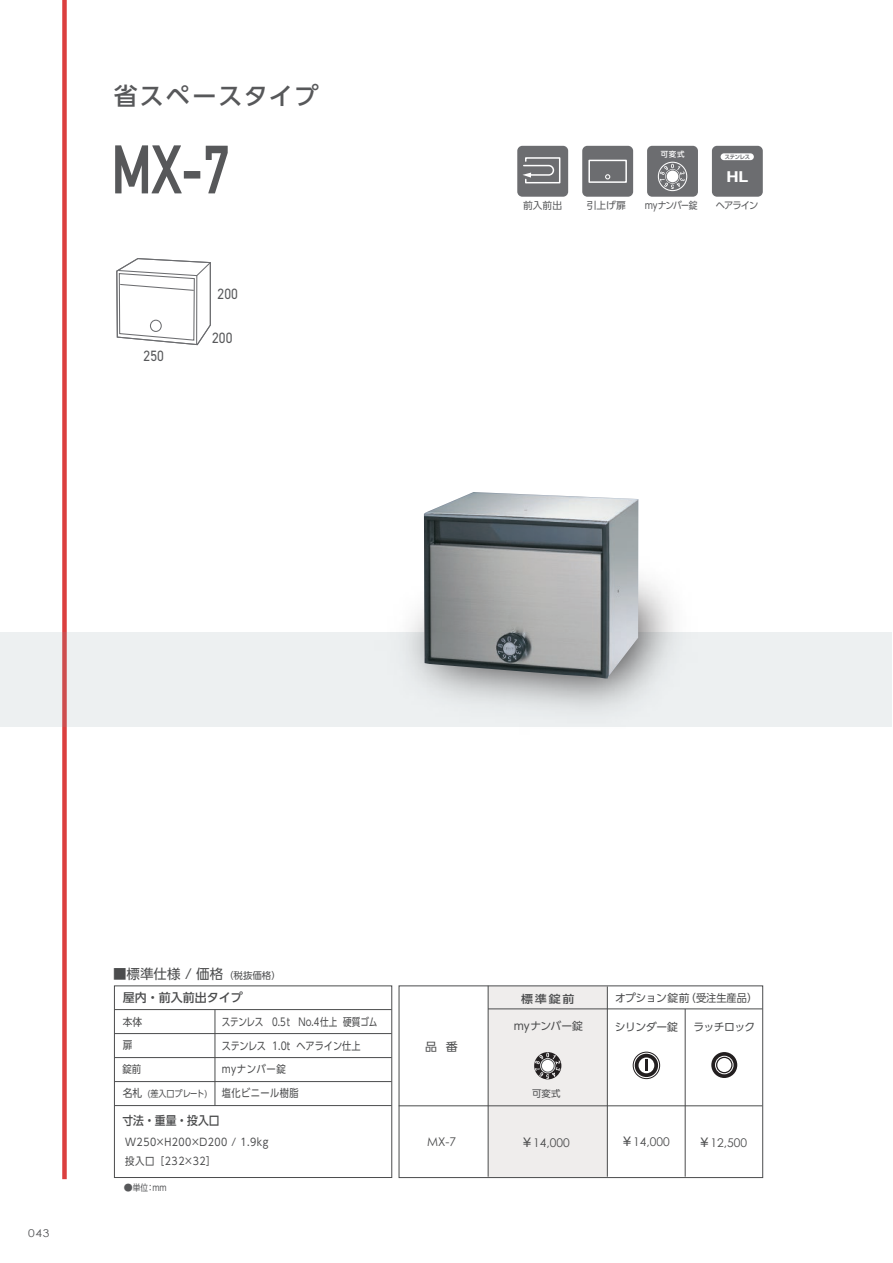
<style>
.page{position:relative;width:893px;height:1263px;background:#fff}
.page>*{position:absolute;margin:0;border:0;box-sizing:border-box;transform-origin:0 0}
.t1{font:67.5px "Alte DIN1451 Mittelschriftgepraegt";color:#57585a;scale:.8 1}
.t2{font:500 24px "UD Shin Go Pro";letter-spacing:.08em;color:#57585a}
.t3{font:15px "DIN2014";color:#57585a;scale:.9 1}
.t4{font:700 15px "Helvetica Neue";color:#fff;scale:1.1 1}
.t5{font:13.5px "UD Shin Go Pro";color:#4b4c4d}
.t6{font:12px "Century Gothic";color:#4b4c4d}
.t7{font:500 12px "UD Shin Go Pro";color:#4b4c4d}
.t8{font:500 12px "UD Shin Go Pro";color:#4b4c4d;scale:.9 1}
.t9{font:11.4px "UD Shin Go Pro";color:#4b4c4d;scale:1.05 1}
.t10{font:10.8px "UD Shin Go Pro";color:#4b4c4d}
.t11{font:10.8px "UD Shin Go Pro";color:#4b4c4d;scale:.8 1}
.t12{font:10.8px "UD Shin Go Pro";color:#4b4c4d;scale:.85 1}
.t13{font:10.8px "UD Shin Go Pro";letter-spacing:.05em;color:#4b4c4d;scale:.85 1}
.t14{font:500 10.8px "UD Shin Go Pro";color:#4b4c4d;scale:1.11 1}
.t15{font:10.8px "Century Gothic";color:#57585a;scale:1.11 1}
.t16{font:10.8px "UD Shin Go Pro";color:#4b4c4d;scale:.9 1}
.t17{font:10.5px "UD Shin Go Pro";letter-spacing:.05em;color:#4b4c4d;scale:.9 1}
.t18{font:9.75px "UD Shin Go Pro";color:#57585a}
.t19{font:9.75px "UD Shin Go Pro";letter-spacing:-.05em;color:#57585a;scale:.9 1}
.t20{font:9.75px "UD Shin Go Pro";color:#57585a;scale:.95 1}
.t21{font:9.45px "UD Shin Go Pro";color:#4b4c4d}
.t22{font:9px "UD Shin Go Pro";color:#4b4c4d;scale:.9 1}
.t23{font:9px "UD Shin Go Pro";color:#57585a}
.t24{font:500 7.5px "UD Shin Go Pro";color:#fff}
.t25{font:700 5.55px "UD Shin Go Pro De";letter-spacing:-.05em;color:#6c6d70;scale:.95 1}
.s1{font-size:9.45px}
.s2{font-size:10.8px}
.s3{font-family:"UD Shin Go Pro"}
</style>
<div class="page">
<div style="left:488px;top:986px;width:119px;height:191px;background:#efedec"></div>
<div style="left:62px;top:0;width:5px;height:1179px;background:#db3f3f"></div>
<svg style="left:0;top:632px;width:891px;height:95px;background:#e9ebec"></svg>
<img style="left:424px;top:492px;width:214px;height:186px">
<div style="left:517px;top:146px;width:51px;height:51px;background:#6c6d70;border-radius:5px"></div>
<svg style="left:523px;top:157px;width:38px;height:27px"></svg>
<div style="left:647px;top:146px;width:51px;height:51px;background:#6c6d70;border-radius:5px"></div>
<div style="left:658px;top:162px;width:29px;height:29px;border:1px solid #fff;border-radius:50%"></div>
<svg style="left:660px;top:164px;width:25px;height:25px"></svg>
<div style="left:666px;top:170px;width:13px;height:13px;border:1px solid #6c6d70;border-radius:50%"></div>
<div style="left:582px;top:146px;width:51px;height:51px;background:#6c6d70;border-radius:5px"></div>
<div style="left:588px;top:160px;width:39px;height:23px;border:2px solid #fff"></div>
<svg style="left:605px;top:174px;width:5px;height:5px"></svg>
<svg style="left:116px;top:258px;width:95px;height:88px"></svg>
<div style="left:150px;top:320px;width:12px;height:12px;border:1px solid #6c6d70;border-radius:50%"></div>
<div style="left:712px;top:146px;width:51px;height:51px;background:#6c6d70;border-radius:5px"></div>
<div style="left:721px;top:153px;width:33px;height:7px;background:#fff;border-radius:3px"></div>
<hr style="left:607px;top:986px;width:1px;height:191px;background:#4b4c4d">
<hr style="left:399px;top:1105px;width:363px;height:1px;background:#4b4c4d">
<div style="left:114px;top:985px;width:278px;height:193px;border:1px solid #4b4c4d"></div>
<hr style="left:488px;top:1008px;width:274px;height:1px;background:#4b4c4d">
<hr style="left:215px;top:1010px;width:1px;height:96px;background:#4b4c4d">
<hr style="left:488px;top:986px;width:1px;height:191px;background:#4b4c4d">
<hr style="left:685px;top:1009px;width:1px;height:168px;background:#4b4c4d">
<svg style="left:711px;top:1052px;width:26px;height:26px"></svg>
<svg style="left:715px;top:1056px;width:18px;height:18px"></svg>
<div style="left:715px;top:1056px;width:18px;height:18px;border:1px solid #fff;border-radius:50%"></div>
<div style="left:717px;top:1058px;width:14px;height:14px;background:#fff;border-radius:50%"></div>
<svg style="left:633px;top:1052px;width:27px;height:26px"></svg>
<div style="left:633px;top:1052px;width:27px;height:27px;border:1px solid #231f20;border-radius:50%"></div>
<svg style="left:635px;top:1054px;width:23px;height:23px"></svg>
<svg style="left:638px;top:1057px;width:16px;height:16px"></svg>
<svg style="left:645px;top:1060px;width:2px;height:11px"></svg>
<svg style="left:534px;top:1052px;width:27px;height:27px"></svg>
<svg style="left:535px;top:1053px;width:25px;height:26px"></svg>
<hr style="left:114px;top:1081px;width:278px;height:1px;background:#4b4c4d">
<hr style="left:114px;top:1057px;width:278px;height:1px;background:#4b4c4d">
<hr style="left:114px;top:1105px;width:278px;height:1px;background:#4b4c4d">
<hr style="left:114px;top:1033px;width:278px;height:1px;background:#4b4c4d">
<hr style="left:114px;top:1009px;width:278px;height:1px;background:#4b4c4d">
<div style="left:399px;top:985px;width:364px;height:193px;border:1px solid #4b4c4d"></div>
<h2 class="t2" style="left:114px;top:76px;width:206px">省スペースタイプ</h2>
<h1 class="t1" style="left:111px;top:129px;width:149px">MX-7</h1>
<h3 class="t3" style="left:144px;top:346px;width:24px">250</h3>
<h3 class="t3" style="left:218px;top:285px;width:24px">200</h3>
<h3 class="t3" style="left:212px;top:329px;width:24px">200</h3>
<p class="t24" style="left:661px;top:148px;width:25px">可変式</p>
<p class="t25" style="left:725px;top:152px;width:28px">ステンレス</p>
<h3 class="t4" style="left:726px;top:165px;width:22px">HL</h3>
<p class="t18" style="left:523px;top:197px;width:40px">前入前出</p>
<p class="t19" style="left:645px;top:197px;width:60px">myナンバー錠</p>
<p class="t18" style="left:587px;top:197px;width:40px">引上げ扉</p>
<p class="t20" style="left:716px;top:197px;width:46px">ヘアライン</p>
<p class="t15" style="left:28px;top:1227px;width:21px">043</p>
<p class="t5" style="left:113px;top:963px;width:169px">■標準仕様 / 価格<span class="s1">（税抜価格）</span></p>
<p class="t7" style="left:123px;top:987px;width:121px">屋内・前入前出タイプ</p>
<p class="t16" style="left:123px;top:1013px;width:23px">本体</p>
<p class="t11" style="left:222px;top:1013px;width:196px">ステンレス　0.5t No.4仕上 硬質ゴム</p>
<p class="t16" style="left:123px;top:1036px;width:12px">扉</p>
<p class="t12" style="left:222px;top:1037px;width:165px">ステンレス 1.0t ヘアライン仕上</p>
<p class="t22" style="left:123px;top:1087px;width:96px"><span class="s2">名札</span> (差入口プレート)</p>
<p class="t13" style="left:222px;top:1084px;width:92px">塩化ビニール樹脂</p>
<p class="t17" style="left:122px;top:1061px;width:22px">錠前</p>
<p class="t17" style="left:222px;top:1061px;width:73px">myナンバー錠</p>
<p class="t8" style="left:122px;top:1110px;width:109px">寸法・重量・投入口</p>
<p class="t17" style="left:125px;top:1134px;width:161px">W250×H200×D200 / 1.9kg</p>
<p class="t17" style="left:125px;top:1152px;width:102px">投入口［232×32］</p>
<p class="t23" style="left:124px;top:1180px;width:44px">●単位：mm</p>
<p class="t9" style="left:425px;top:1037px;width:33px">品 番</p>
<p class="t14" style="left:521px;top:990px;width:50px">標準錠前</p>
<p class="t10" style="left:514px;top:1017px;width:71px">myナンバー錠</p>
<p class="t21" style="left:532px;top:1085px;width:30px">可変式</p>
<p class="t10" style="left:615px;top:989px;width:144px">オプション錠前（受注生産品）</p>
<p class="t10" style="left:615px;top:1018px;width:65px">シリンダー錠</p>
<p class="t10" style="left:693px;top:1018px;width:64px">ラッチロック</p>
<p class="t6" style="left:427px;top:1135px;width:30px">MX-7</p>
<p class="t6" style="left:521px;top:1135px;width:50px"><span class="s3">￥</span>14,000</p>
<p class="t6" style="left:621px;top:1135px;width:50px"><span class="s3">￥</span>14,000</p>
<p class="t6" style="left:699px;top:1135px;width:50px"><span class="s3">￥</span>12,500</p>
</div>
